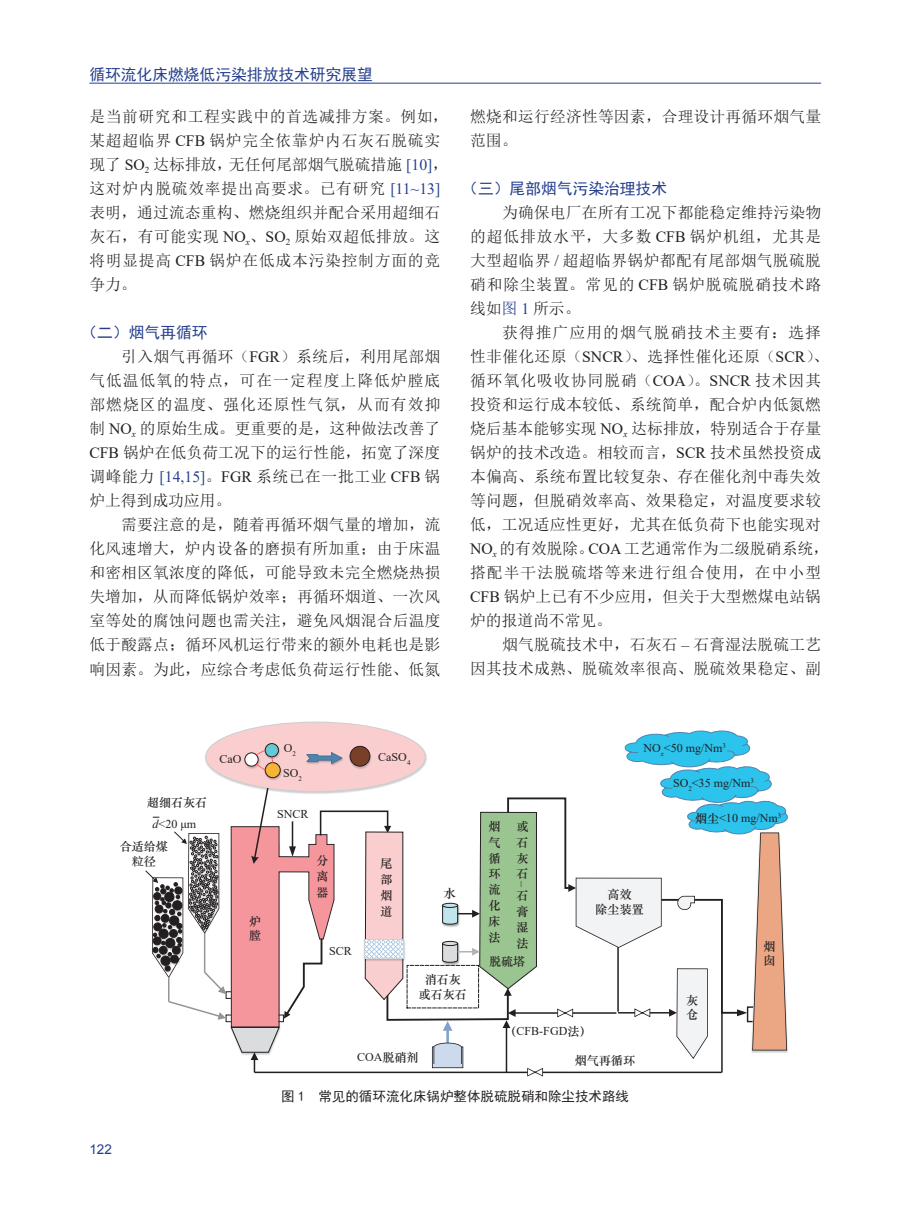
<style>
.page{position:relative;width:919px;height:1217px;background:#fff}
.page>*{position:absolute;margin:0;border:0;box-sizing:border-box;transform-origin:0 0}
.t1{font:15.75px/24px "Sim Sun";letter-spacing:.015em;color:#231f20;text-align:justify}
.t2{font:15.75px/24px "Sim Sun";letter-spacing:.04em;color:#231f20}
.t3{font:15.75px "Sim Hei";color:#253f8e}
.t4{font:13.5px "Sim Hei";color:#231f20}
.t5{font:13.5px "Arial";color:#253f8e}
.t6{font:12px/25.2px "Times New Roman";color:#231f20}
.t7{font:12px/15.9px "ST Zhongsong";color:#231f20;text-align:justify}
.s1{font-family:"Times New Roman"}
.s2{font-family:"Times New Roman";color:#253f8e}
.s3{color:#253f8e}
.s4{font-style:italic}
.s5{font-family:"ST Zhongsong"}
</style>
<div class="page">
<hr style="left:89px;top:83px;width:732px;height:1px;background:#253f8e">
<div style="left:206px;top:722px;width:219px;height:69px;background:#facecf;border-radius:50%"></div>
<svg style="left:145px;top:730px;width:643px;height:346px"></svg>
<img style="left:362px;top:938px;width:44px;height:23px">
<svg style="left:366px;top:941px;width:36px;height:14px"></svg>
<div style="left:364px;top:939px;width:40px;height:18px;border:1px solid #cecfd1"></div>
<p class="t3" style="left:89px;top:66px;width:285px">循环流化床燃烧低污染排放技术研究展望</p>
<p class="t2" style="left:89px;top:104px;width:360px">是当前研究和工程实践中的首选减排方案。例如，某超超临界 <span class="s1">CFB</span> 锅炉完全依靠炉内石灰石脱硫实现了 <span class="s1">SO</span><sub>2</sub> 达标排放，无任何尾部烟气脱硫措施 <span class="s2">[10]</span>，这对炉内脱硫效率提出高要求。已有研究 <span class="s2">[11~13]</span>表明，通过流态重构、燃烧组织并配合采用超细石灰石，有可能实现 <span class="s1">NO</span><sub>x</sub>、<span class="s1">SO</span><sub>2</sub> 原始双超低排放。这将明显提高 <span class="s1">CFB</span> 锅炉在低成本污染控制方面的竞争力。</p>
<p class="t3" style="left:81px;top:324px;width:127px">（二）烟气再循环</p>
<p class="t1" style="left:89px;top:344px;width:352px;text-indent:32px">引入烟气再循环（<span class="s1">FGR</span>）系统后，利用尾部烟气低温低氧的特点，可在一定程度上降低炉膛底部燃烧区的温度、强化还原性气氛，从而有效抑制 <span class="s1">NO</span><sub>x</sub> 的原始生成。更重要的是，这种做法改善了<span class="s1">CFB</span> 锅炉在低负荷工况下的运行性能，拓宽了深度调峰能力 <span class="s2">[14,15]</span>。<span class="s1">FGR</span> 系统已在一批工业 <span class="s1">CFB</span> 锅炉上得到成功应用。</p>
<p class="t1" style="left:89px;top:512px;width:352px;text-indent:32px">需要注意的是，随着再循环烟气量的增加，流化风速增大，炉内设备的磨损有所加重；由于床温和密相区氧浓度的降低，可能导致未完全燃烧热损失增加，从而降低锅炉效率；再循环烟道、一次风室等处的腐蚀问题也需关注，避免风烟混合后温度低于酸露点；循环风机运行带来的额外电耗也是影响因素。为此，应综合考虑低负荷运行性能、低氮</p>
<p class="t6" style="left:219px;top:746px;width:24px">CaO</p>
<p class="t6" style="left:283px;top:734px;width:20px">O<sub>2<br></sub>SO<sub>2</sub></p>
<p class="t6" style="left:378px;top:743px;width:34px">CaSO<sub>4</sub></p>
<p class="t1" style="left:470px;top:104px;width:352px">燃烧和运行经济性等因素，合理设计再循环烟气量范围。</p>
<p class="t3" style="left:462px;top:180px;width:206px">（三）尾部烟气污染治理技术</p>
<p class="t1" style="left:470px;top:200px;width:352px;text-indent:32px">为确保电厂在所有工况下都能稳定维持污染物的超低排放水平，大多数 <span class="s1">CFB</span> 锅炉机组，尤其是大型超临界 <span class="s1">/</span> 超超临界锅炉都配有尾部烟气脱硫脱硝和除尘装置。常见的 <span class="s1">CFB</span> 锅炉脱硫脱硝技术路线如<span class="s3">图</span> <span class="s2">1</span> 所示。</p>
<p class="t1" style="left:470px;top:320px;width:360px;text-align:left;text-indent:32px">获得推广应用的烟气脱硝技术主要有：选择性非催化还原（<span class="s1">SNCR</span>）、选择性催化还原（<span class="s1">SCR</span>）、循环氧化吸收协同脱硝（<span class="s1">COA</span>）。<span class="s1">SNCR</span> 技术因其投资和运行成本较低、系统简单，配合炉内低氮燃烧后基本能够实现 <span class="s1">NO</span><sub>x</sub> 达标排放，特别适合于存量锅炉的技术改造。相较而言，<span class="s1">SCR</span> 技术虽然投资成本偏高、系统布置比较复杂、存在催化剂中毒失效等问题，但脱硝效率高、效果稳定，对温度要求较低，工况适应性更好，尤其在低负荷下也能实现对<br><span class="s1">NO</span><sub>x</sub> 的有效脱除。<span class="s1">COA</span> 工艺通常作为二级脱硝系统，搭配半干法脱硫塔等来进行组合使用，在中小型<br><span class="s1">CFB</span> 锅炉上已有不少应用，但关于大型燃煤电站锅炉的报道尚不常见。</p>
<p class="t1" style="left:470px;top:632px;width:352px;text-align:right">烟气脱硫技术中，石灰石 <span class="s1">–</span> 石膏湿法脱硫工艺<br>因其技术成熟、脱硫效率很高、脱硫效果稳定、副</p>
<p class="t6" style="left:643px;top:734px;width:84px">NO<sub>x</sub>&lt;50 mg/Nm<sup>3</sup></p>
<p class="t6" style="left:673px;top:770px;width:82px">SO<sub>2</sub>&lt;35 mg/Nm<sup>3</sup></p>
<p class="t7" style="left:147px;top:793px;width:62px">超细石灰石</p>
<p class="t6" style="left:152px;top:810px;width:45px"><span class="s4">d</span>&lt;20 μm</p>
<p class="t7" style="left:120px;top:838px;width:50px;line-height:14.4px;text-align:center">合适给煤粒径</p>
<p class="t5" style="left:89px;top:1140px;width:24px">122</p>
<p class="t7" style="left:249px;top:913px;width:14px;line-height:14.4px">炉膛</p>
<p class="t6" style="left:277px;top:800px;width:33px">SNCR</p>
<p class="t7" style="left:316px;top:851px;width:13px">分离器</p>
<p class="t7" style="left:380px;top:855px;width:13px">尾部烟道</p>
<p class="t6" style="left:329px;top:937px;width:24px">SCR</p>
<p class="t7" style="left:488px;top:817px;width:13px">烟气循环流化床法</p>
<p class="t7" style="left:516px;top:817px;width:13px">或石灰石</p>
<p class="t6" style="left:535px;top:881px;width:8px;rotate:90deg">–</p>
<p class="t7" style="left:516px;top:887px;width:13px">石膏湿法</p>
<p class="t7" style="left:444px;top:884px;width:14px">水</p>
<p class="t7" style="left:595px;top:886px;width:50px;line-height:14.4px;text-align:center">高效<br>除尘装置</p>
<p class="t7" style="left:418px;top:971px;width:50px;line-height:14.4px;text-align:center">消石灰或石灰石</p>
<p class="t7" style="left:489px;top:952px;width:38px">脱硫塔</p>
<p class="t6" style="left:504px;top:1018px;width:88px"><span class="s5">（</span>CFB-FGD<span class="s5">法）</span></p>
<p class="t6" style="left:357px;top:1043px;width:63px">COA<span class="s5">脱硝剂</span></p>
<p class="t7" style="left:575px;top:1051px;width:62px">烟气再循环</p>
<p class="t4" style="left:281px;top:1089px;width:349px">图 1 常见的循环流化床锅炉整体脱硫脱硝和除尘技术路线</p>
<p class="t6" style="left:695px;top:804px;width:88px"><span class="s5">烟尘</span>&lt;10 mg/Nm<sup>3</sup></p>
<p class="t7" style="left:686px;top:992px;width:14px;line-height:14.4px">灰仓</p>
<p class="t7" style="left:763px;top:938px;width:14px;line-height:14.4px">烟囱</p>
</div>
